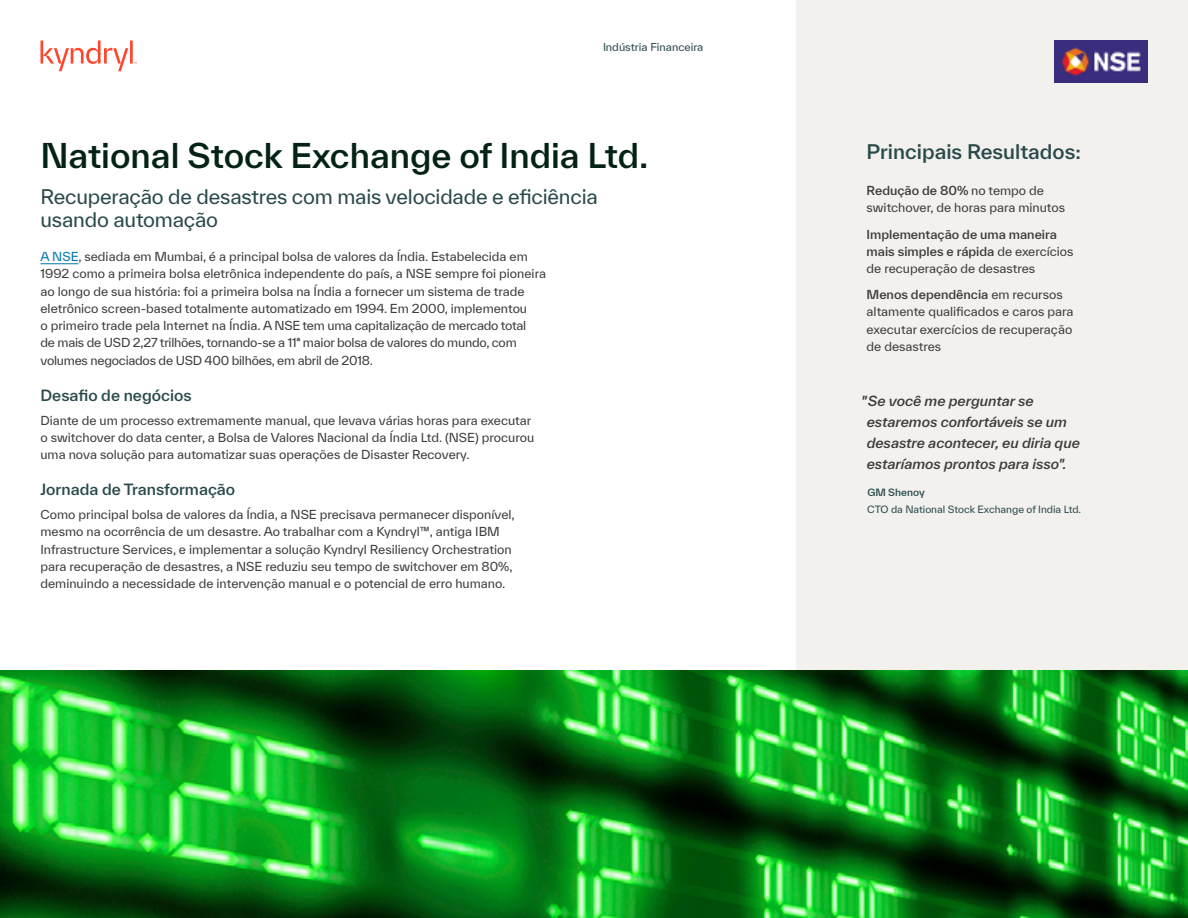
<style>
.page{position:relative;width:1188px;height:918px;background:#fff}
.page>*{position:absolute;margin:0;border:0;box-sizing:border-box;transform-origin:0 0}
.t1{font:500 33px "TWK Everett";color:#042315}
.t2{font:19.5px/22.5px "TWK Everett";letter-spacing:-.01em;color:#2a494c}
.t3{font:500 19.5px "TWK Everett";color:#2a494c}
.t4{font:500 15px "TWK Everett";color:#2a494c}
.t5{font:italic 500 13.5px/21px "TWK Everett";color:#3d3c3c}
.t6{font:12px/17.2px "TWK Everett";color:#3d3c3c}
.t7{font:500 12px/17.2px "TWK Everett";color:#3d3c3c}
.t8{font:10.5px "TWK Everett";color:#2a494c}
.t9{font:9.75px "TWK Everett";color:#2a494c}
.t10{font:500 9.75px "TWK Everett";color:#2a494c}
.s1{color:#0075b2}
.s2{font-weight:500}
.s3{font-weight:400}
</style>
<div class="page">
<div style="left:796px;top:0;width:392px;height:918px;background:#f2f1ee"></div>
<hr style="left:40px;top:263px;width:39px;height:1px;background:#0075b2">
<img style="left:0;top:671px;width:1188px;height:247px">
<svg style="left:41px;top:40px;width:96px;height:31px"></svg>
<img style="left:1054px;top:41px;width:94px;height:41px">
<p class="t8" style="left:603px;top:40px;width:102px">Indústria Financeira</p>
<h1 class="t1" style="left:40px;top:133px;width:610px">National Stock Exchange of India Ltd.</h1>
<h2 class="t2" style="left:40px;top:186px;width:559px">Recuperação de desastres com mais velocidade e eficiência usando automação</h2>
<p class="t6" style="left:40px;top:248px;width:507px"><span class="s1">A NSE</span>, sediada em Mumbai, é a principal bolsa de valores da Índia. Estabelecida em 1992 como a primeira bolsa eletrônica independente do país, a NSE sempre foi pioneira ao longo de sua história: foi a primeira bolsa na Índia a fornecer um sistema de trade eletrônico screen-based totalmente automatizado em 1994. Em 2000, implementou<br>o primeiro trade pela Internet na Índia. A NSE tem uma capitalização de mercado total<br>de mais de USD 2,27 trilhões, tornando-se a 11ª maior bolsa de valores do mundo, com volumes negociados de USD 400 bilhões, em abril de 2018.</p>
<p class="t4" style="left:40px;top:384px;width:153px">Desafio de negócios</p>
<p class="t6" style="left:40px;top:411px;width:495px">Diante de um processo extremamente manual, que levava várias horas para executar o switchover do data center, a Bolsa de Valores Nacional da Índia Ltd. (NSE) procurou uma nova solução para automatizar suas operações de Disaster Recovery.</p>
<p class="t4" style="left:40px;top:479px;width:196px">Jornada de Transformação</p>
<p class="t6" style="left:40px;top:506px;width:476px">Como principal bolsa de valores da Índia, a NSE precisava permanecer disponível, mesmo na ocorrência de um desastre. Ao trabalhar com a Kyndryl™, antiga IBM Infrastructure Services, e implementar a solução Kyndryl Resiliency Orchestration para recuperação de desastres, a NSE reduziu seu tempo de switchover em 80%, deminuindo a necessidade de intervenção manual e o potencial de erro humano.</p>
<h2 class="t3" style="left:867px;top:138px;width:216px">Principais Resultados:</h2>
<p class="t6" style="left:867px;top:182px;width:200px"><span class="s2">Redução de 80%</span> no tempo de switchover, de horas para minutos</p>
<p class="t7" style="left:867px;top:225px;width:208px">Implementação de uma maneira mais simples e rápida <span class="s3">de exercícios de recuperação de desastres</span></p>
<p class="t6" style="left:867px;top:286px;width:208px"><span class="s2">Menos dependência</span> em recursos altamente qualificados e caros para executar exercícios de recuperação de desastres</p>
<p class="t5" style="left:867px;top:390px;width:215px;text-indent:-5px">"Se você me perguntar se estaremos confortáveis se um desastre acontecer, eu diria que estaríamos prontos para isso".</p>
<p class="t10" style="left:867px;top:485px;width:59px">GM Shenoy</p>
<p class="t9" style="left:867px;top:502px;width:215px">CTO da National Stock Exchange of India Ltd.</p>
</div>
